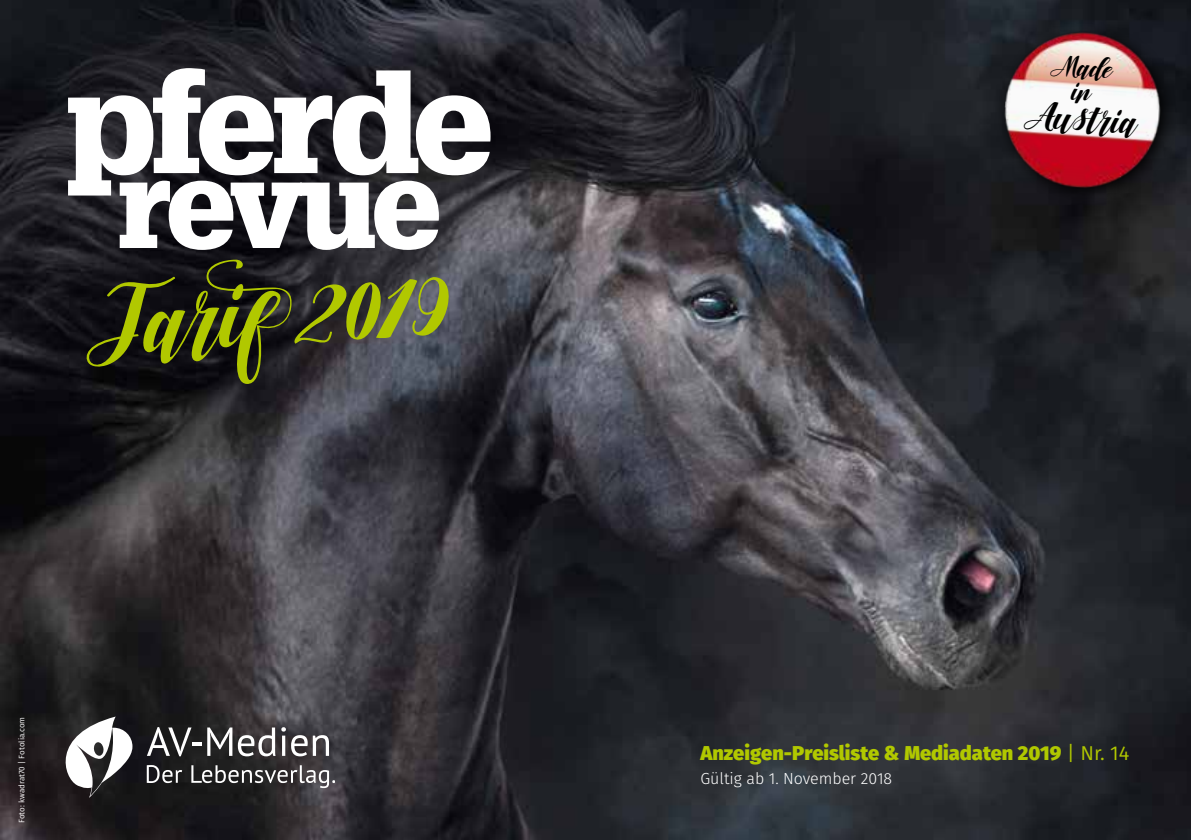
<style>
.page{position:relative;width:1191px;height:840px;background:#fff}
.page>*{position:absolute;margin:0;border:0;box-sizing:border-box;transform-origin:0 0}
.t1{font:84px "Nurrillia";color:#b1c800}
.t2{font:32px "Nurrillia";color:#000}
.t3{font:24px/24px "Nurrillia";color:#000;text-align:center}
.t4{font:800 20px "Fira Sans";color:#b1c800}
.t5{font:300 16px "Fira Sans";color:#fff}
.t6{font:8px "Fira Sans";color:#fff}
.s1{font-weight:400}
</style>
<div class="page">
<img style="left:0;top:0;width:1191px;height:839px">
<svg style="left:120px;top:195px;width:319px;height:55px"></svg>
<svg style="left:68px;top:68px;width:422px;height:127px"></svg>
<img style="left:992px;top:18px;width:184px;height:184px">
<svg style="left:57px;top:716px;width:76px;height:81px"></svg>
<svg style="left:147px;top:726px;width:54px;height:29px"></svg>
<svg style="left:207px;top:727px;width:25px;height:28px"></svg>
<svg style="left:238px;top:727px;width:37px;height:29px"></svg>
<svg style="left:281px;top:726px;width:48px;height:30px"></svg>
<svg style="left:147px;top:764px;width:35px;height:18px"></svg>
<svg style="left:191px;top:764px;width:143px;height:23px"></svg>
<h1 class="t1" style="left:83px;top:276px;width:386px;rotate:-3deg">Tarif 2019</h1>
<p class="t6" style="left:16px;top:822px;width:107px;rotate:-90deg">Foto: kwadrat70 | Fotolia.com</p>
<p class="t3" style="left:1056px;top:54px;width:59px;rotate:4deg">Made in</p>
<h2 class="t2" style="left:1036px;top:97px;width:104px;rotate:4deg">Austria</h2>
<p class="t4" style="left:700px;top:734px;width:430px">Anzeigen-Preisliste &amp; Mediadaten 2019 <span class="s1">| Nr. 14</span></p>
<p class="t5" style="left:700px;top:766px;width:193px">Gültig ab 1. November 2018</p>
</div>
